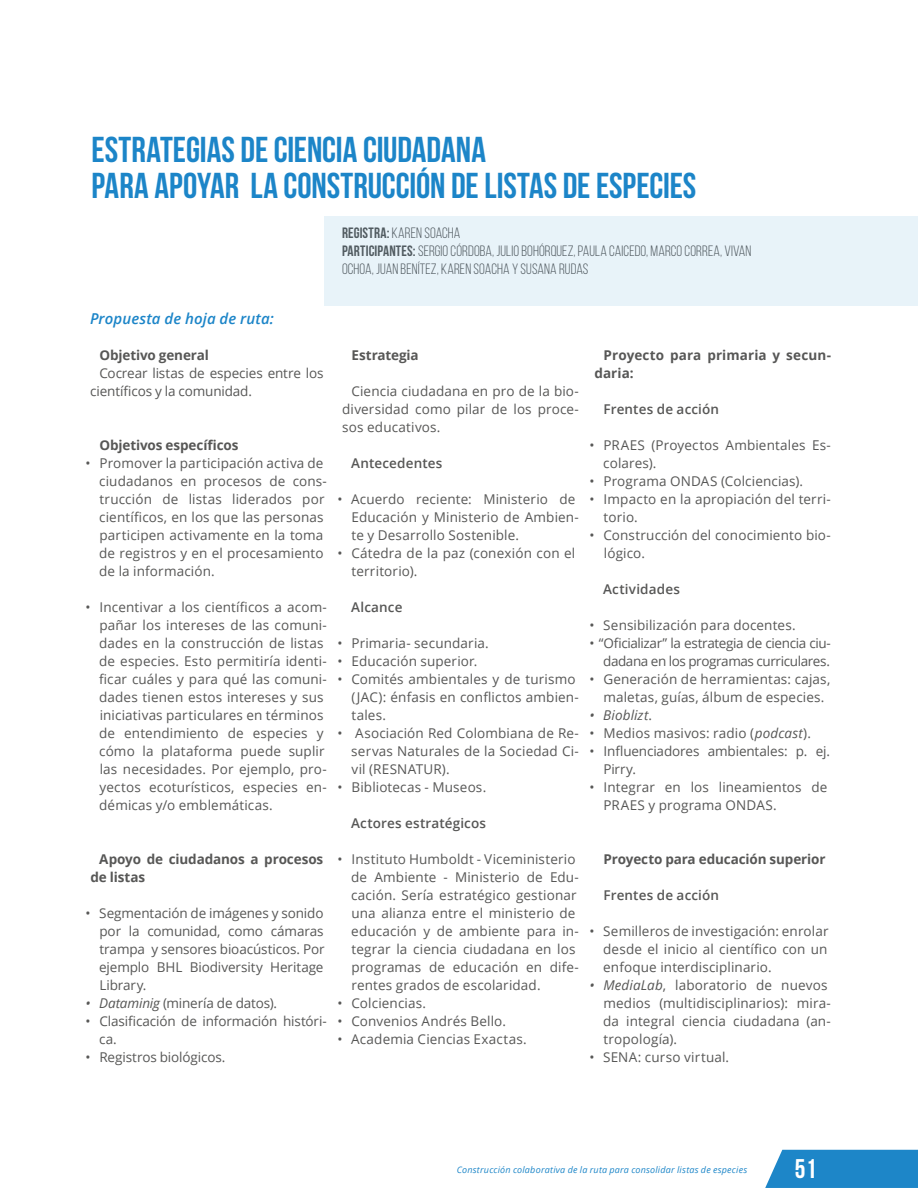
<style>
.page{position:relative;width:918px;height:1188px;background:#fff}
.page>*{position:absolute;margin:0;border:0;box-sizing:border-box;transform-origin:0 0}
.t1{font:700 36px/36px "Bebas Neue";letter-spacing:-.005em;color:#1c85c8}
.t2{font:700 27px "Bebas Neue";color:#fff}
.t3{font:15px/18px "Bebas Neue";letter-spacing:.01em;color:#575756}
.t4{font:italic 600 15px "Open Sans";letter-spacing:.005em;color:#1c85c8}
.t5{font:13.5px/18px "Open Sans";letter-spacing:.01em;color:#575756}
.t6{font:13.5px/18px "Open Sans";letter-spacing:-.01em;color:#575756}
.t7{font:700 13.5px/18px "Open Sans";letter-spacing:-.005em;color:#575756}
.t8{font:600 13.5px "Open Sans";letter-spacing:.01em;color:#575756}
.t9{font:13.5px/18px "Open Sans";letter-spacing:-.03em;color:#575756;text-align:right}
.t10{font:italic 13.5px "Open Sans";letter-spacing:.01em;color:#575756}
.t11{font:italic 9px "Open Sans";letter-spacing:.025em;color:#1d86c8}
.s1{font-weight:700}
.s2{font-style:italic}
.s3{font-style:normal}
</style>
<div class="page">
<div style="left:765px;top:1150px;width:153px;height:38px;background:#1d86c8"></div>
<div style="left:324px;top:216px;width:594px;height:90px;background:#e8f3f9"></div>
<h1 class="t1" style="left:91px;top:131px;width:606px">ESTRATEGIAS DE CIENCIA CIUDADANA<br>PARA APOYAR LA CONSTRUCCIÓN DE LISTAS DE ESPECIES</h1>
<p class="t3" style="left:342px;top:224px;width:411px"><span class="s1">REGISTRA:</span> KAREN SOACHA<br><span class="s1">PARTICIPANTES:</span> SERGIO CÓRDOBA, JULIO BOHÓRQUEZ, PAULA CAICEDO, MARCO CORREA, VIVAN<br>OCHOA, JUAN BENÍTEZ, KAREN SOACHA Y SUSANA RUDAS</p>
<p class="t4" style="left:90px;top:308px;width:185px">Propuesta de hoja de ruta:</p>
<p class="t7" style="left:99px;top:346px;width:111px">Objetivo general</p>
<p class="t6" style="left:90px;top:364px;width:235px;text-indent:9px">Cocrear listas de especies entre los científicos y la comunidad.</p>
<p class="t7" style="left:99px;top:436px;width:141px">Objetivos específicos</p>
<p class="t5" style="left:99px;top:454px;width:229px;text-indent:-14px">• Promover la participación activa de ciudadanos en procesos de cons&shy;trucción de listas liderados por científicos, en los que las personas participen activamente en la toma de registros y en el procesamiento de la información.</p>
<p class="t5" style="left:99px;top:598px;width:229px;text-indent:-13px">• Incentivar a los científicos a acom&shy;pañar los intereses de las comuni&shy;dades en la construcción de listas de especies. Esto permitiría identi&shy;ficar cuáles y para qué las comuni&shy;dades tienen estos intereses y sus iniciativas particulares en términos de entendimiento de especies y cómo la plataforma puede suplir las necesidades. Por ejemplo, pro&shy;yectos ecoturísticos, especies en&shy;démicas y/o emblemáticas.</p>
<p class="t7" style="left:90px;top:850px;width:234px;text-indent:9px">Apoyo de ciudadanos a procesos de listas</p>
<p class="t5" style="left:99px;top:904px;width:227px;text-align:justify;text-indent:-14px">• Segmentación de imágenes y sonido por la comunidad, como cámaras trampa y sensores bioacústicos. Por ejemplo BHL Biodiversity Heritage Library.</p>
<p class="t6" style="left:86px;top:994px;width:193px"><span class="s2">• Dataminig</span> (minería de datos).</p>
<p class="t6" style="left:99px;top:1012px;width:229px;text-indent:-14px">• Clasificación de información históri&shy;ca.</p>
<p class="t6" style="left:86px;top:1048px;width:141px">• Registros biológicos.</p>
<p class="t7" style="left:352px;top:346px;width:69px">Estrategia</p>
<p class="t5" style="left:342px;top:382px;width:238px;text-align:justify;text-indent:9px">Ciencia ciudadana en pro de la bio&shy;diversidad como pilar de los proce&shy;sos educativos.</p>
<p class="t8" style="left:351px;top:454px;width:93px">Antecedentes</p>
<p class="t5" style="left:351px;top:490px;width:229px;text-indent:-14px">• Acuerdo reciente: Ministerio de<br>Educación y Ministerio de Ambien&shy;te y Desarrollo Sostenible.</p>
<p class="t5" style="left:352px;top:544px;width:225px;text-indent:-14px">• Cátedra de la paz (conexión con el territorio).</p>
<p class="t8" style="left:351px;top:598px;width:53px">Alcance</p>
<p class="t5" style="left:338px;top:634px;width:153px">• Primaria- secundaria.</p>
<p class="t5" style="left:338px;top:652px;width:141px">• Educación superior.</p>
<p class="t5" style="left:352px;top:670px;width:229px;text-indent:-14px">• Comités ambientales y de turismo (JAC): énfasis en conflictos ambien&shy;tales.</p>
<p class="t5" style="left:351px;top:724px;width:229px;text-align:justify;text-indent:-14px">• Asociación Red Colombiana de Re&shy;servas Naturales de la Sociedad Ci&shy;vil (RESNATUR).</p>
<p class="t5" style="left:338px;top:778px;width:150px">• Bibliotecas - Museos.</p>
<p class="t8" style="left:351px;top:814px;width:136px">Actores estratégicos</p>
<p class="t5" style="left:351px;top:850px;width:229px;text-indent:-14px">• Instituto Humboldt - Viceministerio de Ambiente - Ministerio de Edu&shy;cación. Sería estratégico gestionar una alianza entre el ministerio de educación y de ambiente para in&shy;tegrar la ciencia ciudadana en los programas de educación en dife&shy;rentes grados de escolaridad.</p>
<p class="t5" style="left:338px;top:994px;width:90px">• Colciencias.</p>
<p class="t5" style="left:338px;top:1012px;width:170px">• Convenios Andrés Bello.</p>
<p class="t5" style="left:338px;top:1030px;width:191px">• Academia Ciencias Exactas.</p>
<p class="t7" style="left:594px;top:346px;width:238px;text-indent:9px">Proyecto para primaria y secun&shy;daria:</p>
<p class="t8" style="left:604px;top:400px;width:117px">Frentes de acción</p>
<p class="t5" style="left:603px;top:436px;width:229px;text-indent:-14px">• PRAES (Proyectos Ambientales Es&shy;colares).</p>
<p class="t5" style="left:590px;top:472px;width:215px">• Programa ONDAS (Colciencias).</p>
<p class="t5" style="left:604px;top:490px;width:229px;text-indent:-14px">• Impacto en la apropiación del terri&shy;torio.</p>
<p class="t5" style="left:604px;top:526px;width:229px;text-indent:-14px">• Construcción del conocimiento bio&shy;lógico.</p>
<p class="t8" style="left:603px;top:580px;width:78px">Actividades</p>
<p class="t5" style="left:590px;top:616px;width:208px">• Sensibilización para docentes.</p>
<p class="t9" style="left:590px;top:634px;width:243px">• “Oficializar” la estrategia de ciencia ciu&shy;dadana en los programas curriculares.</p>
<p class="t5" style="left:590px;top:670px;width:242px;text-align:center">• Generación de herramientas: cajas, maletas, guías, álbum de especies.</p>
<p class="t10" style="left:590px;top:706px;width:64px">• Bioblizt<span class="s3">.</span></p>
<p class="t5" style="left:590px;top:724px;width:223px">• Medios masivos: radio (<span class="s2">podcast</span>).</p>
<p class="t6" style="left:603px;top:742px;width:228px;text-indent:-14px">• Influenciadores ambientales: p. ej.<br>Pirry.</p>
<p class="t5" style="left:603px;top:778px;width:225px;text-indent:-14px">• Integrar en los lineamientos de<br>PRAES y programa ONDAS.</p>
<p class="t7" style="left:604px;top:850px;width:223px">Proyecto para educación superior</p>
<p class="t8" style="left:604px;top:886px;width:117px">Frentes de acción</p>
<p class="t5" style="left:603px;top:922px;width:227px;text-align:justify;text-indent:-14px">• Semilleros de investigación: enrolar desde el inicio al científico con un enfoque interdisciplinario.</p>
<p class="t5" style="left:603px;top:976px;width:229px;text-indent:-14px"><span class="s2">• MediaLab</span>, laboratorio de nuevos medios (multidisciplinarios): mira&shy;da integral ciencia ciudadana (an&shy;tropología).</p>
<p class="t5" style="left:590px;top:1048px;width:141px">• SENA: curso virtual.</p>
<p class="t11" style="left:457px;top:1163px;width:292px">Construcción colaborativa de la ruta para consolidar listas de especies</p>
<h2 class="t2" style="left:795px;top:1154px;width:23px">51</h2>
</div>
